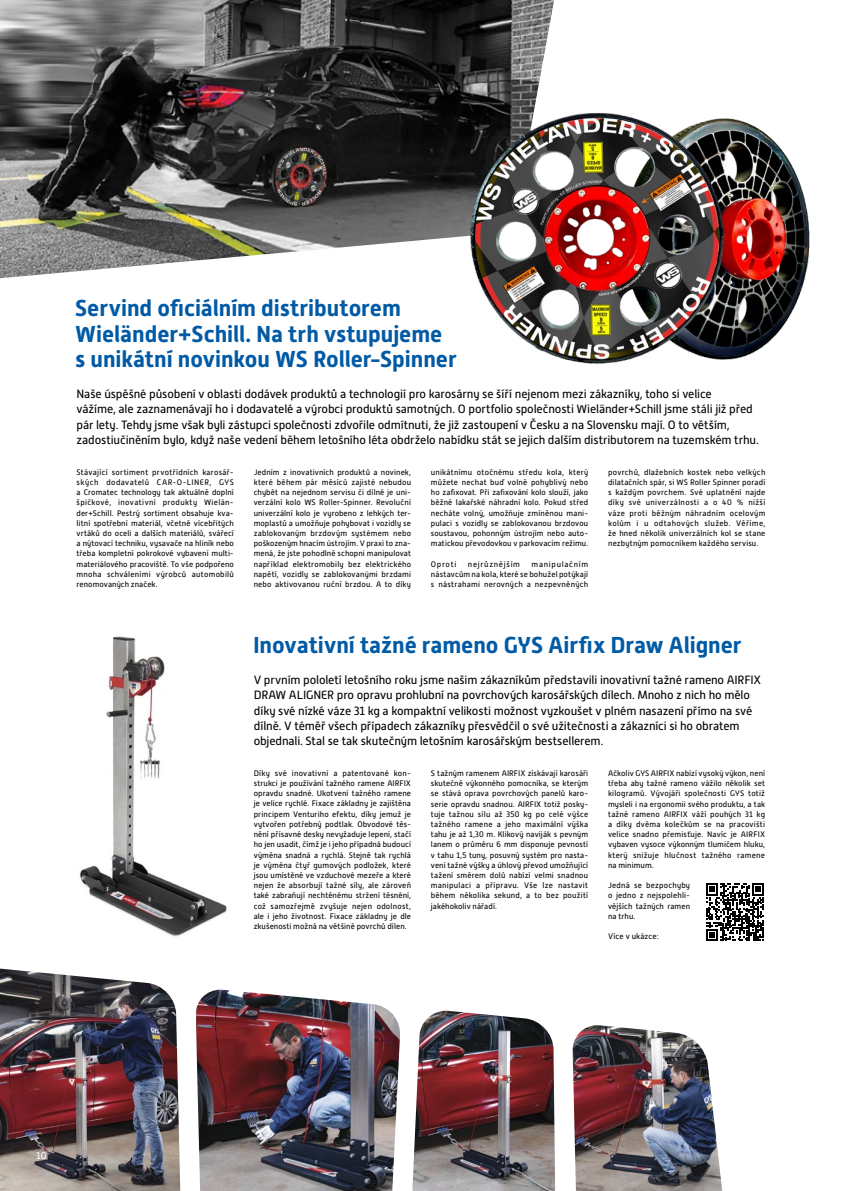
<style>
.page{position:relative;width:842px;height:1191px;background:#fff}
.page>*{position:absolute;margin:0;border:0;box-sizing:border-box;transform-origin:0 0}
.t1{font:700 23px/25.5px "Alwyn New";color:#005aa5}
.t2{font:12px/15.3px "Alwyn New";letter-spacing:-.01em;color:#000}
.t3{font:10px "Alwyn New";color:#fff}
.t4{font:8px/10.2px "Alwyn New";letter-spacing:.02em;color:#000;text-align:justify}
.t5{font:8px "Alwyn New";letter-spacing:.08em;color:#000}
</style>
<div class="page">
<img style="left:0;top:968px;width:180px;height:223px">
<img style="left:0;top:0;width:554px;height:278px">
<img style="left:196px;top:989px;width:204px;height:202px">
<img style="left:452px;top:93px;width:358px;height:271px">
<img style="left:412px;top:1010px;width:143px;height:181px">
<img style="left:572px;top:1025px;width:150px;height:166px">
<img style="left:80px;top:636px;width:147px;height:301px">
<svg style="left:706px;top:883px;width:58px;height:58px"></svg>
<h1 class="t1" style="left:75px;top:296px;width:383px">Servind oficiálním distributorem<br>Wieländer+Schill. Na trh vstupujeme s unikátní novinkou WS Roller-Spinner</h1>
<p class="t2" style="left:77px;top:386px;width:684px">Naše úspěšné působení v oblasti dodávek produktů a technologií pro karosárny se šíří nejenom mezi zákazníky, toho si velice<br>vážíme, ale zaznamenávají ho i dodavatelé a výrobci produktů samotných. O portfolio společnosti Wieländer+Schill jsme stáli již před pár lety. Tehdy jsme však byli zástupci společnosti zdvořile odmítnuti, že již zastoupení v Česku a na Slovensku mají. O to větším, zadostiučiněním bylo, když naše vedení během letošního léta obdrželo nabídku stát se jejich dalším distributorem na tuzemském trhu.</p>
<p class="t4" style="left:77px;top:467px;width:159px">Stávající sortiment prvotřídních karosář&shy;ských dodavatelů CAR-O-LINER, GYS a Cromatec technology tak aktuálně doplní špičkové, inovativní produkty Wielän&shy;der+Schill. Pestrý sortiment obsahuje kva&shy;litní spotřební materiál, včetně vícebřitých vrtáků do oceli a dalších materiálů, svářecí a nýtovací techniku, vysavače na hliník nebo třeba kompletní pokrokové vybavení multi&shy;materiálového pracoviště. To vše podpořeno mnoha schváleními výrobců automobilů renomovaných značek.</p>
<p class="t4" style="left:254px;top:467px;width:159px">Jedním z inovativních produktů a novinek, které během pár měsíců zajisté nebudou chybět na nejednom servisu či dílně je uni&shy;verzální kolo WS Roller-Spinner. Revoluční univerzální kolo je vyrobeno z lehkých ter&shy;moplastů a umožňuje pohybovat i vozidly se zablokovaným brzdovým systémem nebo poškozeným hnacím ústrojím. V praxi to zna&shy;mená, že jste pohodlně schopni manipulovat například elektromobily bez elektrického napětí, vozidly se zablokovanými brzdami nebo aktivovanou ruční brzdou. A to díky</p>
<p class="t4" style="left:431px;top:467px;width:159px">unikátnímu otočnému středu kola, který můžete nechat buď volně pohyblivý nebo ho zafixovat. Při zafixování kolo slouží, jako běžné lakařské náhradní kolo. Pokud střed necháte volný, umožňuje zmíněnou mani&shy;pulaci s vozidly se zablokovanou brzdovou soustavou, pohonným ústrojím nebo auto&shy;matickou převodovkou v parkovacím režimu.</p>
<p class="t4" style="left:608px;top:467px;width:159px">povrchů, dlažebních kostek nebo velkých dilatačních spár, si WS Roller Spinner poradí s každým povrchem. Své uplatnění najde díky své univerzálnosti a o 40 % nižší váze proti běžným náhradním ocelovým kolům i u odtahových služeb. Věříme, že hned několik univerzálních kol se stane nezbytným pomocníkem každého servisu.</p>
<p class="t4" style="left:431px;top:559px;width:27px">Oproti</p>
<p class="t5" style="left:468px;top:559px;width:54px">nejrůznějším</p>
<p class="t4" style="left:431px;top:559px;width:159px;text-indent:101px">manipulačním nástavcům na kola, které se bohužel potýkají s nástrahami nerovných a nezpevněných</p>
<h1 class="t1" style="left:253px;top:632px;width:490px">Inovativní tažné rameno GYS Airfix Draw Aligner</h1>
<p class="t2" style="left:254px;top:672px;width:509px">V prvním pololetí letošního roku jsme našim zákazníkům představili inovativní tažné rameno AIRFIX DRAW ALIGNER pro opravu prohlubní na povrchových karosářských dílech. Mnoho z nich ho mělo díky své nízké váze 31 kg a kompaktní velikosti možnost vyzkoušet v plném nasazení přímo na své dílně. V téměř všech případech zákazníky přesvědčil o své užitečnosti a zákazníci si ho obratem objednali. Stal se tak skutečným letošním karosářským bestsellerem.</p>
<p class="t4" style="left:254px;top:768px;width:159px">Díky své inovativní a patentované kon&shy;strukci je používání tažného ramene AIRFIX opravdu snadné. Ukotvení tažného ramene je velice rychlé. Fixace základny je zajištěna principem Venturiho efektu, díky jemuž je vytvořen potřebný podtlak. Obvodové těs&shy;nění přísavné desky nevyžaduje lepení, stačí ho jen usadit, čímž je i jeho případná budoucí výměna snadná a rychlá. Stejně tak rychlá je výměna čtyř gumových podložek, které jsou umístěné ve vzduchové mezeře a které nejen že absorbují tažné síly, ale zároveň také zabraňují nechtěnému stržení těsnění, což samozřejmě zvyšuje nejen odolnost, ale i jeho životnost. Fixace základny je dle zkušenosti možná na většině povrchů dílen.</p>
<p class="t4" style="left:431px;top:768px;width:159px">S tažným ramenem AIRFIX získávají karosáři skutečně výkonného pomocníka, se kterým se stává oprava povrchových panelů karo&shy;serie opravdu snadnou. AIRFIX totiž posky&shy;tuje tažnou sílu až 350 kg po celé výšce tažného ramene a jeho maximální výška tahu je až 1,30 m. Klikový naviják s pevným lanem o průměru 6 mm disponuje pevností v tahu 1,5 tuny, posuvný systém pro nasta&shy;vení tažné výšky a úhlový převod umožňující tažení směrem dolů nabízí velmi snadnou manipulaci a přípravu. Vše lze nastavit během několika sekund, a to bez použití jakéhokoliv nářadí.</p>
<p class="t4" style="left:608px;top:768px;width:159px">Ačkoliv GYS AIRFIX nabízí vysoký výkon, není třeba aby tažné rameno vážilo několik set kilogramů. Vývojáři společnosti GYS totiž mysleli i na ergonomii svého produktu, a tak tažné rameno AIRFIX váží pouhých 31 kg a díky dvěma kolečkům se na pracovišti velice snadno přemisťuje. Navíc je AIRFIX vybaven vysoce výkonným tlumičem hluku, který snižuje hlučnost tažného ramene na minimum.</p>
<p class="t4" style="left:608px;top:880px;width:84px">Jedná se bezpochyby o jedno z nejspolehli&shy;vějších tažných ramen na trhu.</p>
<p class="t4" style="left:608px;top:931px;width:52px">Více v ukázce:</p>
<p class="t3" style="left:36px;top:1149px;width:12px">10</p>
</div>
